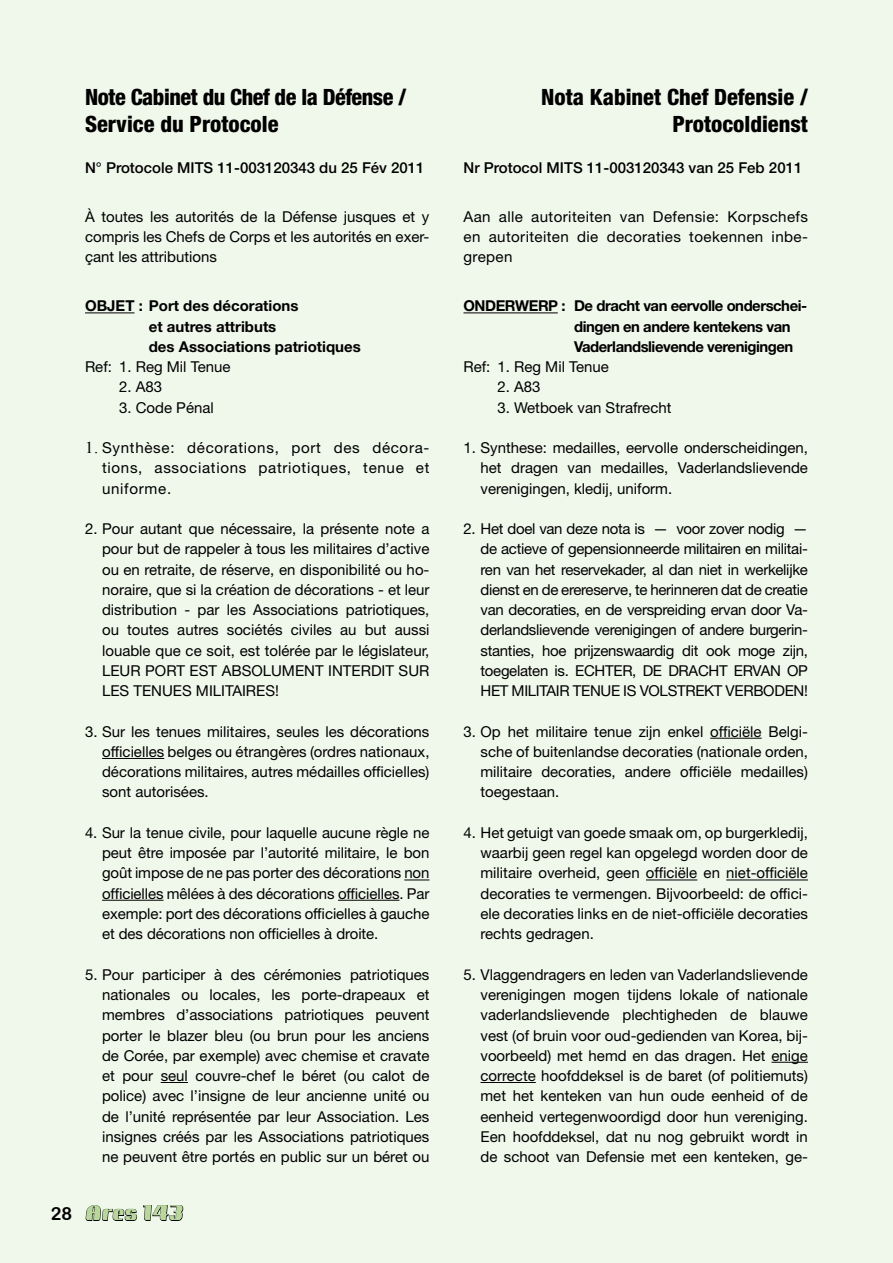
<style>
.page{position:relative;width:893px;height:1263px;background:#f0f7eb}
.page>*{position:absolute;margin:0;border:0;box-sizing:border-box;transform-origin:0 0}
.t1{font:800 condensed 22.5px/27px "Helvetica Neue LT Std";letter-spacing:-.02em;color:#000}
.t2{font:800 condensed 22.5px/27px "Helvetica Neue LT Std";color:#000;text-align:right}
.t3{font:800 18px "Camellia";color:#b9d79d}
.t4{font:15px/20.2px "Helvetica Neue LT Std";color:#000;text-align:justify}
.t5{font:700 15px/20.2px "Helvetica Neue LT Std";letter-spacing:-.03em;color:#000}
.t6{font:500 15px "Helvetica Neue LT Std";color:#000}
.t7{font:700 15px/20.2px "Helvetica Neue LT Std";color:#000}
.s1{font-family:"Times New Roman";font-size:16.5px}
.s2{font-family:"Arial Rounded MT Bold";font-weight:400;color:#000}
</style>
<div class="page">
<svg style="left:85px;top:1205px;width:52px;height:16px"></svg>
<svg style="left:143px;top:1205px;width:41px;height:16px"></svg>
<hr style="left:85px;top:312px;width:49px;height:1px;background:#000">
<hr style="left:102px;top:758px;width:62px;height:1px;background:#000">
<svg style="left:404px;top:879px;width:25px;height:1px"></svg>
<hr style="left:102px;top:900px;width:62px;height:1px;background:#000">
<hr style="left:338px;top:900px;width:61px;height:1px;background:#000">
<svg style="left:161px;top:1082px;width:27px;height:1px"></svg>
<hr style="left:463px;top:312px;width:95px;height:1px;background:#000">
<hr style="left:710px;top:738px;width:52px;height:1px;background:#000">
<hr style="left:646px;top:879px;width:51px;height:1px;background:#000">
<hr style="left:726px;top:879px;width:82px;height:1px;background:#000">
<hr style="left:771px;top:1062px;width:37px;height:1px;background:#000">
<hr style="left:480px;top:1082px;width:56px;height:1px;background:#000">
<h1 class="t1" style="left:85px;top:83px;width:323px">Note Cabinet du Chef de la Défense /<br>Service du Protocole</h1>
<p class="t6" style="left:85px;top:159px;width:341px">N° Protocole MITS 11-003120343 du 25 Fév 2011</p>
<p class="t4" style="left:85px;top:206px;width:346px">À toutes les autorités de la Défense jusques et y compris les Chefs de Corps et les autorités en exer&shy;çant les attributions</p>
<p class="t7" style="left:149px;top:296px;width:213px;text-indent:-64px">OBJET : Port des décorations<br>et autres attributs<br>des Associations patriotiques</p>
<p class="t4" style="left:85px;top:356px;width:147px">Ref: 1. Reg Mil Tenue</p>
<p class="t4" style="left:119px;top:377px;width:45px">2. A83</p>
<p class="t4" style="left:119px;top:397px;width:96px">3. Code Pénal</p>
<p class="t4" style="left:102px;top:437px;width:329px;text-indent:-17px"><span class="s1">1.</span> Synthèse: décorations, port des décora&shy;tions, associations patriotiques, tenue et uniforme.</p>
<p class="t4" style="left:102px;top:518px;width:329px;text-indent:-17px">2. Pour autant que nécessaire, la présente note a pour but de rappeler à tous les militaires d’active ou en retraite, de réserve, en disponibilité ou ho&shy;noraire, que si la création de décorations - et leur distribution - par les Associations patriotiques, ou toutes autres sociétés civiles au but aussi louable que ce soit, est tolérée par le législateur, LEUR PORT EST ABSOLUMENT INTERDIT SUR LES TENUES MILITAIRES!</p>
<p class="t4" style="left:102px;top:721px;width:329px;text-indent:-17px">3. Sur les tenues militaires, seules les décorations officielles belges ou étrangères (ordres nationaux, décorations militaires, autres médailles officielles) sont autorisées.</p>
<p class="t4" style="left:102px;top:822px;width:329px;text-indent:-17px">4. Sur la tenue civile, pour laquelle aucune règle ne peut être imposée par l’autorité militaire, le bon goût impose de ne pas porter des décorations non officielles mêlées à des décorations officielles. Par exemple: port des décorations officielles à gauche et des décorations non officielles à droite.</p>
<p class="t4" style="left:102px;top:964px;width:329px;text-indent:-17px">5. Pour participer à des cérémonies patriotiques nationales ou locales, les porte‑drapeaux et membres d’associations patriotiques peuvent porter le blazer bleu (ou brun pour les anciens de Corée, par exemple) avec chemise et cravate et pour seul couvre‑chef le béret (ou calot de police) avec l’insigne de leur ancienne unité ou de l’unité représentée par leur Association. Les insignes créés par les Associations patriotiques ne peuvent être portés en public sur un béret ou</p>
<p class="t3" style="left:51px;top:1204px;width:134px"><span class="s2">28</span> Ares 143</p>
<h1 class="t2" style="left:541px;top:83px;width:268px">Nota Kabinet Chef Defensie /<br>Protocoldienst</h1>
<p class="t6" style="left:463px;top:159px;width:340px">Nr Protocol MITS 11-003120343 van 25 Feb 2011</p>
<p class="t4" style="left:463px;top:206px;width:346px">Aan alle autoriteiten van Defensie: Korpschefs en autoriteiten die decoraties toekennen inbe&shy;grepen</p>
<p class="t5" style="left:574px;top:296px;width:235px;text-indent:-111px">ONDERWERP : De dracht van eervolle onderschei&shy;dingen en andere kentekens van<br>Vaderlandslievende verenigingen</p>
<p class="t4" style="left:463px;top:356px;width:147px">Ref: 1. Reg Mil Tenue</p>
<p class="t4" style="left:497px;top:377px;width:45px">2. A83</p>
<p class="t4" style="left:497px;top:397px;width:175px">3. Wetboek van Strafrecht</p>
<p class="t4" style="left:480px;top:437px;width:329px;text-indent:-17px">1. Synthese: medailles, eervolle onderscheidingen, het dragen van medailles, Vaderlandslievende verenigingen, kledij, uniform.</p>
<p class="t4" style="left:480px;top:518px;width:329px;text-indent:-17px">2. Het doel van deze nota is — voor zover nodig — de actieve of gepensionneerde militairen en militai&shy;ren van het reservekader, al dan niet in werkelijke dienst en de erereserve, te herinneren dat de creatie van decoraties, en de verspreiding ervan door Va&shy;derlandslievende verenigingen of andere burgerin&shy;stanties, hoe prijzenswaardig dit ook moge zijn, toegelaten is. ECHTER, DE DRACHT ERVAN OP HET MILITAIR TENUE IS VOLSTREKT VERBODEN!</p>
<p class="t4" style="left:480px;top:721px;width:329px;text-indent:-17px">3. Op het militaire tenue zijn enkel officiële Belgi&shy;sche of buitenlandse decoraties (nationale orden, militaire decoraties, andere officiële medailles) toegestaan.</p>
<p class="t4" style="left:480px;top:822px;width:329px;text-indent:-17px">4. Het getuigt van goede smaak om, op burgerkledij, waarbij geen regel kan opgelegd worden door de militaire overheid, geen officiële en niet-officiële decoraties te vermengen. Bijvoorbeeld: de offici&shy;ële decoraties links en de niet-officiële decoraties rechts gedragen.</p>
<p class="t4" style="left:480px;top:964px;width:329px;text-indent:-17px">5. Vlaggendragers en leden van Vaderlandslievende verenigingen mogen tijdens lokale of nationale vaderlandslievende plechtigheden de blauwe vest (of bruin voor oud-gedienden van Korea, bij&shy;voorbeeld) met hemd en das dragen. Het enige correcte hoofddeksel is de baret (of politiemuts) met het kenteken van hun oude eenheid of de eenheid vertegenwoordigd door hun vereniging.<br>Een hoofddeksel, dat nu nog gebruikt wordt in de schoot van Defensie met een kenteken, ge-</p>
</div>
